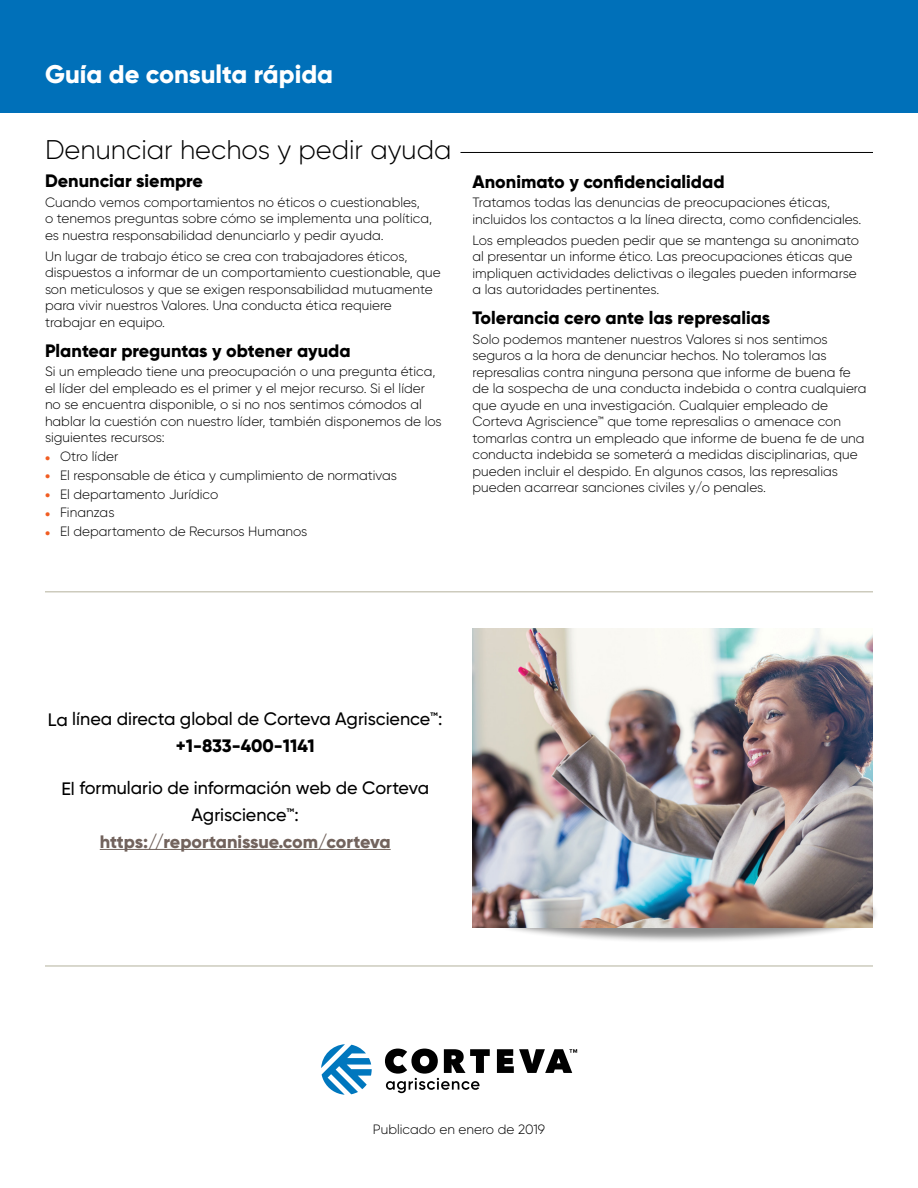
<style>
.page{position:relative;width:918px;height:1188px;background:#fff}
.page>*{position:absolute;margin:0;border:0;box-sizing:border-box;transform-origin:0 0}
.QRG_h1{font:300 27px "Gilroy";color:#000}
.sect_ttl_f{font:800 25.5px "Gilroy";color:#fff}
.b_list{font:500 18px/27px "Gilroy";color:#000;text-align:center}
.QRG_h2{font:800 18px "Gilroy";color:#000}
.tx{font:300 13.5px/16.5px "Gilroy";color:#000}
.tx_space{font:300 13.5px/16.5px "Gilroy";color:#000}
.b_list-2{font:300 13.5px "Gilroy";color:#000}
.toc_ha{font:300 13.5px "Gilroy";color:#000}
.s1{font-weight:800;color:#f15d22}
.s2{font-weight:800}
.s3{font-weight:800;color:#72635d}
</style>
<div class="page">
<div style="left:478px;top:884px;width:401px;height:59px;background:#000;opacity:.45"></div>
<hr style="left:460px;top:152px;width:413px;height:1px;background:#000">
<div style="left:0;top:0;width:918px;height:112px;background:#0070b9"></div>
<svg style="left:321px;top:1044px;width:51px;height:51px"></svg>
<svg style="left:497px;top:1049px;width:80px;height:24px"></svg>
<svg style="left:385px;top:1049px;width:105px;height:44px"></svg>
<img style="left:472px;top:628px;width:401px;height:300px">
<hr style="left:100px;top:849px;width:291px;height:1px;background:#72635d">
<hr style="left:45px;top:591px;width:828px;height:1px;background:#cdcbbd">
<hr style="left:45px;top:965px;width:828px;height:2px;background:#cdcbbd">
<p class="sect_ttl_f" style="left:45px;top:58px;width:290px">Guía de consulta rápida</p>
<p class="QRG_h1" style="left:45px;top:134px;width:408px">Denunciar hechos y pedir ayuda</p>
<p class="QRG_h2" style="left:45px;top:170px;width:160px">Denunciar siempre</p>
<p class="tx" style="left:45px;top:194px;width:389px">Cuando vemos comportamientos no éticos o cuestionables,<br>o tenemos preguntas sobre cómo se implementa una política, es nuestra responsabilidad denunciarlo y pedir ayuda.</p>
<p class="tx_space" style="left:45px;top:248px;width:397px">Un lugar de trabajo ético se crea con trabajadores éticos, dispuestos a informar de un comportamiento cuestionable, que son meticulosos y que se exigen responsabilidad mutuamente para vivir nuestros Valores. Una conducta ética requiere trabajar en equipo.</p>
<p class="QRG_h2" style="left:45px;top:339px;width:307px">Plantear preguntas y obtener ayuda</p>
<p class="tx" style="left:45px;top:363px;width:398px">Si un empleado tiene una preocupación o una pregunta ética, el líder del empleado es el primer y el mejor recurso. Si el líder no se encuentra disponible, o si no nos sentimos cómodos al hablar la cuestión con nuestro líder, también disponemos de los siguientes recursos:</p>
<p class="b_list-2" style="left:45px;top:448px;width:75px"><span class="s1">•</span> Otro líder</p>
<p class="b_list-2" style="left:45px;top:467px;width:354px"><span class="s1">•</span> El responsable de ética y cumplimiento de normativas</p>
<p class="b_list-2" style="left:45px;top:486px;width:175px"><span class="s1">•</span> El departamento Jurídico</p>
<p class="b_list-2" style="left:45px;top:504px;width:71px"><span class="s1">•</span> Finanzas</p>
<p class="b_list-2" style="left:45px;top:523px;width:264px"><span class="s1">•</span> El departamento de Recursos Humanos</p>
<p class="QRG_h2" style="left:472px;top:170px;width:254px">Anonimato y confidencialidad</p>
<p class="tx" style="left:472px;top:194px;width:390px">Tratamos todas las denuncias de preocupaciones éticas, incluidos los contactos a la línea directa, como confidenciales.</p>
<p class="tx_space" style="left:472px;top:232px;width:388px">Los empleados pueden pedir que se mantenga su anonimato al presentar un informe ético. Las preocupaciones éticas que impliquen actividades delictivas o ilegales pueden informarse a las autoridades pertinentes.</p>
<p class="QRG_h2" style="left:472px;top:307px;width:299px">Tolerancia cero ante las represalias</p>
<p class="tx" style="left:472px;top:331px;width:396px">Solo podemos mantener nuestros Valores si nos sentimos seguros a la hora de denunciar hechos. No toleramos las represalias contra ninguna persona que informe de buena fe de la sospecha de una conducta indebida o contra cualquiera que ayude en una investigación. Cualquier empleado de Corteva Agriscience™ que tome represalias o amenace con tomarlas contra un empleado que informe de buena fe de una conducta indebida se someterá a medidas disciplinarias, que pueden incluir el despido. En algunos casos, las represalias pueden acarrear sanciones civiles y/o penales.</p>
<p class="b_list" style="left:48px;top:705px;width:396px">La línea directa global de Corteva Agriscience™: <span class="s2">+1-833-400-1141</span></p>
<p class="b_list" style="left:61px;top:774px;width:369px">El formulario de información web de Corteva<br>Agriscience™: <span class="s3">https://reportanissue.com/corteva</span></p>
<p class="toc_ha" style="left:373px;top:1121px;width:174px">Publicado en enero de 2019</p>
</div>
